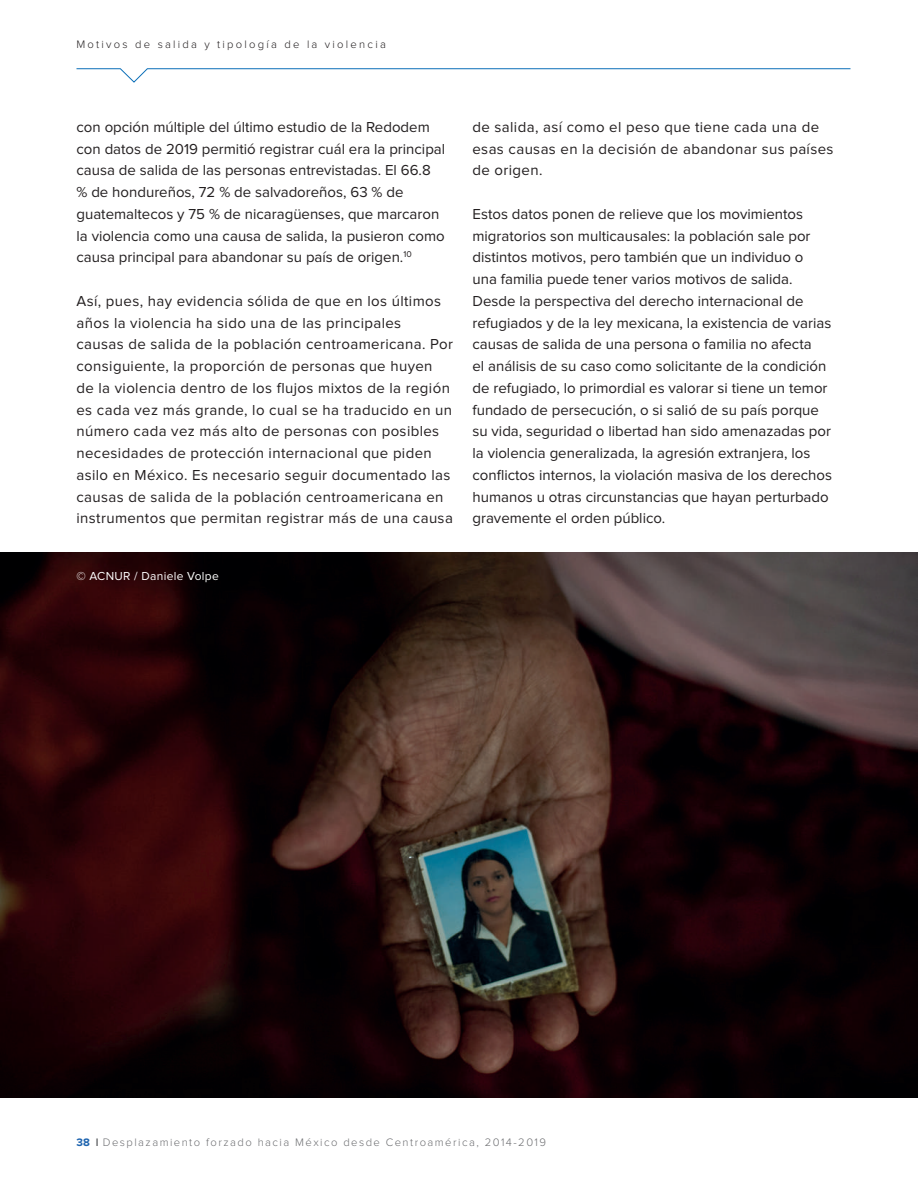
<style>
.page{position:relative;width:918px;height:1188px;background:#fff}
.page>*{position:absolute;margin:0;border:0;box-sizing:border-box;transform-origin:0 0}
.t1{font:15px/21.8px "Proxima Nova";color:#231f20}
.t2{font:15px/21.8px "Proxima Nova";letter-spacing:.025em;color:#231f20}
.t3{font:12px "Proxima Nova";letter-spacing:.025em;color:#fff}
.t4{font:300 11.25px "Proxima Nova";letter-spacing:.13em;color:#6c6d70}
.t5{font:300 11.25px "Proxima Nova";letter-spacing:.2em;color:#231f20}
.s1{font-weight:700;color:#1e64af}
.s2{font-weight:700}
</style>
<div class="page">
<svg style="left:76px;top:68px;width:775px;height:15px"></svg>
<img style="left:0;top:552px;width:918px;height:546px">
<p class="t5" style="left:76px;top:39px;width:311px">Motivos de salida y tipología de la violencia</p>
<p class="t1" style="left:76px;top:117px;width:370px">con opción múltiple del último estudio de la Redodem con datos de 2019 permitió registrar cuál era la principal causa de salida de las personas entrevistadas. El 66.8 % de hondureños, 72 % de salvadoreños, 63 % de guatemaltecos y 75 % de nicaragüenses, que marcaron la violencia como una causa de salida, la pusieron como causa principal para abandonar su país de origen.<sup>10</sup></p>
<p class="t2" style="left:76px;top:291px;width:378px">Así, pues, hay evidencia sólida de que en los últimos años la violencia ha sido una de las principales<br>causas de salida de la población centroamericana. Por consiguiente, la proporción de personas que huyen de la violencia dentro de los flujos mixtos de la región es cada vez más grande, lo cual se ha traducido en un número cada vez más alto de personas con posibles necesidades de protección internacional que piden asilo en México. Es necesario seguir documentado las causas de salida de la población centroamericana en instrumentos que permitan registrar más de una causa</p>
<p class="t3" style="left:76px;top:570px;width:144px">© ACNUR / Daniele Volpe</p>
<p class="t2" style="left:472px;top:117px;width:363px">de salida, así como el peso que tiene cada una de esas causas en la decisión de abandonar sus países de origen.</p>
<p class="t1" style="left:472px;top:204px;width:361px">Estos datos ponen de relieve que los movimientos migratorios son multicausales: la población sale por distintos motivos, pero también que un individuo o<br>una familia puede tener varios motivos de salida.<br>Desde la perspectiva del derecho internacional de refugiados y de la ley mexicana, la existencia de varias causas de salida de una persona o familia no afecta<br>el análisis de su caso como solicitante de la condición de refugiado, lo primordial es valorar si tiene un temor fundado de persecución, o si salió de su país porque su vida, seguridad o libertad han sido amenazadas por la violencia generalizada, la agresión extranjera, los conflictos internos, la violación masiva de los derechos humanos u otras circunstancias que hayan perturbado gravemente el orden público.</p>
<p class="t4" style="left:76px;top:1137px;width:471px"><span class="s1">38</span> <span class="s2">l</span> Desplazamiento forzado hacia México desde Centroamérica, 2014-2019</p>
</div>
